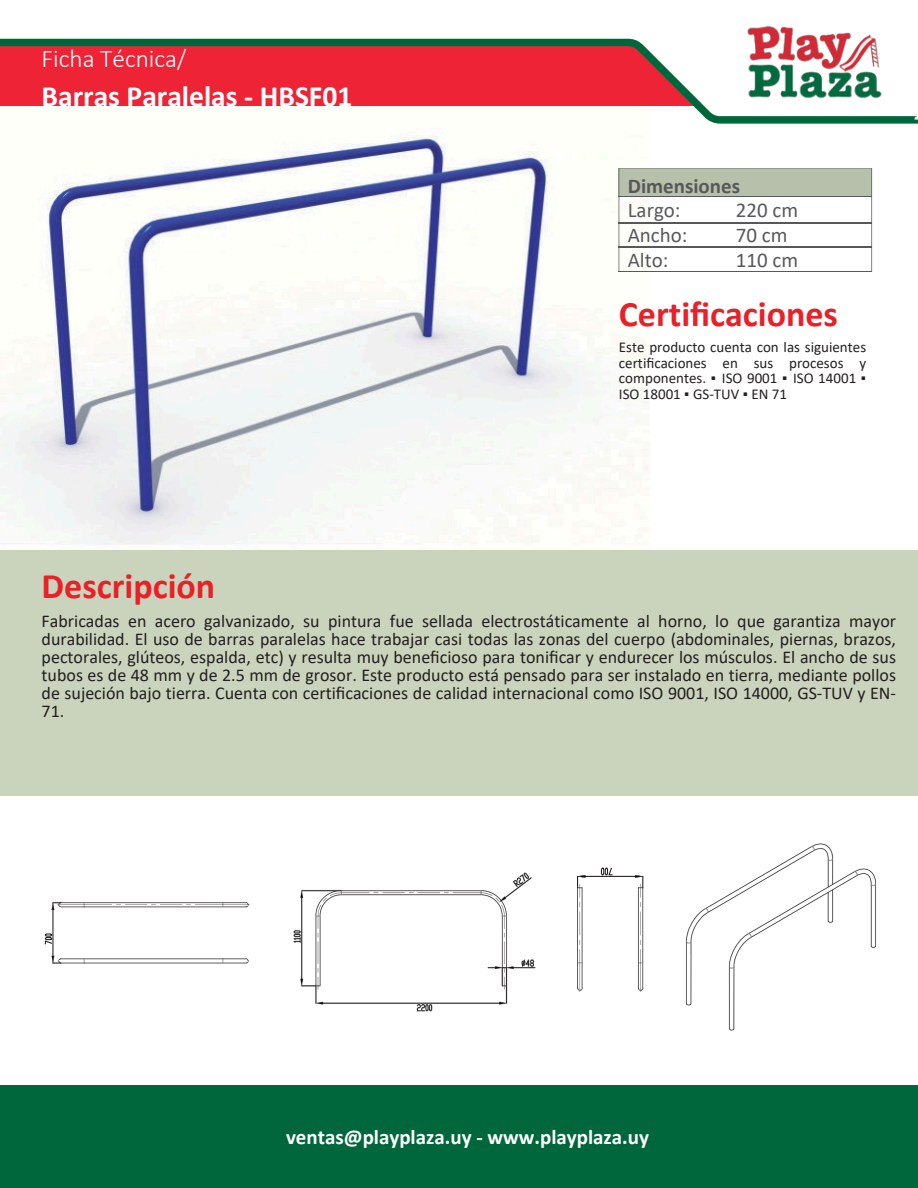
<style>
.page{position:relative;width:918px;height:1188px;background:#fff}
.page>*{position:absolute;margin:0;border:0;box-sizing:border-box;transform-origin:0 0}
.t1{font:700 36px "Calibri";color:#e92028}
.t2{font:700 29.55px "Calibri";color:#fff}
.t3{font:300 25.35px "Calibri";color:#fff}
.t4{font:700 21px "Calibri";color:#fff}
.t5{font:21px/24.8px "Calibri";color:#58585a}
.t6{font:700 21px "Calibri";color:#58585a}
.t7{font:18px/18px "Calibri";color:#231f20;text-align:justify}
.t8{font:15px/15.8px "Calibri";color:#231f20;text-align:justify}
</style>
<div class="page">
<img style="left:0;top:135px;width:650px;height:410px">
<div style="left:0;top:550px;width:918px;height:245px;background:#cad4bc"></div>
<div style="left:0;top:1085px;width:918px;height:103px;background:#00673d"></div>
<svg style="left:0;top:38px;width:631px;height:1px"></svg>
<svg style="left:0;top:39px;width:918px;height:85px;fill:#ee2436"></svg>
<img style="left:731px;top:25px;width:167px;height:77px">
<svg style="left:45px;top:902px;width:205px;height:62px"></svg>
<img style="left:293px;top:872px;width:243px;height:140px">
<svg style="left:576px;top:868px;width:68px;height:124px"></svg>
<svg style="left:619px;top:168px;width:253px;height:104px"></svg>
<img style="left:686px;top:843px;width:190px;height:188px">
<h2 class="t3" style="left:42px;top:48px;width:146px">Ficha Técnica/</h2>
<h2 class="t2" style="left:42px;top:84px;width:312px">Barras Paralelas - HBSF01</h2>
<h3 class="t6" style="left:628px;top:177px;width:114px">Dimensiones</h3>
<p class="t5" style="left:628px;top:200px;width:61px">Largo:<br>Ancho:<br>Alto:</p>
<p class="t5" style="left:736px;top:200px;width:64px">220 cm<br>70 cm<br>110 cm</p>
<p class="t1" style="left:619px;top:299px;width:220px">Certificaciones</p>
<p class="t8" style="left:619px;top:340px;width:249px">Este producto cuenta con las siguientes certificaciones en sus procesos y componentes. ▪ ISO 9001 ▪ ISO 14001 ▪ ISO 18001 ▪ GS-TUV ▪ EN 71</p>
<h4 class="t1" style="left:42px;top:571px;width:175px">Descripción</h4>
<h4 class="t7" style="left:42px;top:614px;width:856px">Fabricadas en acero galvanizado, su pintura fue sellada electrostáticamente al horno, lo que garantiza mayor durabilidad. El uso de barras paralelas hace trabajar casi todas las zonas del cuerpo (abdominales, piernas, brazos, pectorales, glúteos, espalda, etc) y resulta muy beneficioso para tonificar y endurecer los músculos. El ancho de sus tubos es de 48 mm y de 2.5 mm de grosor. Este producto está pensado para ser instalado en tierra, mediante pollos de sujeción bajo tierra. Cuenta con certificaciones de calidad internacional como ISO 9001, ISO 14000, GS-TUV y EN-71.</h4>
<h3 class="t4" style="left:286px;top:1128px;width:365px">ventas@playplaza.uy - www.playplaza.uy</h3>
</div>
